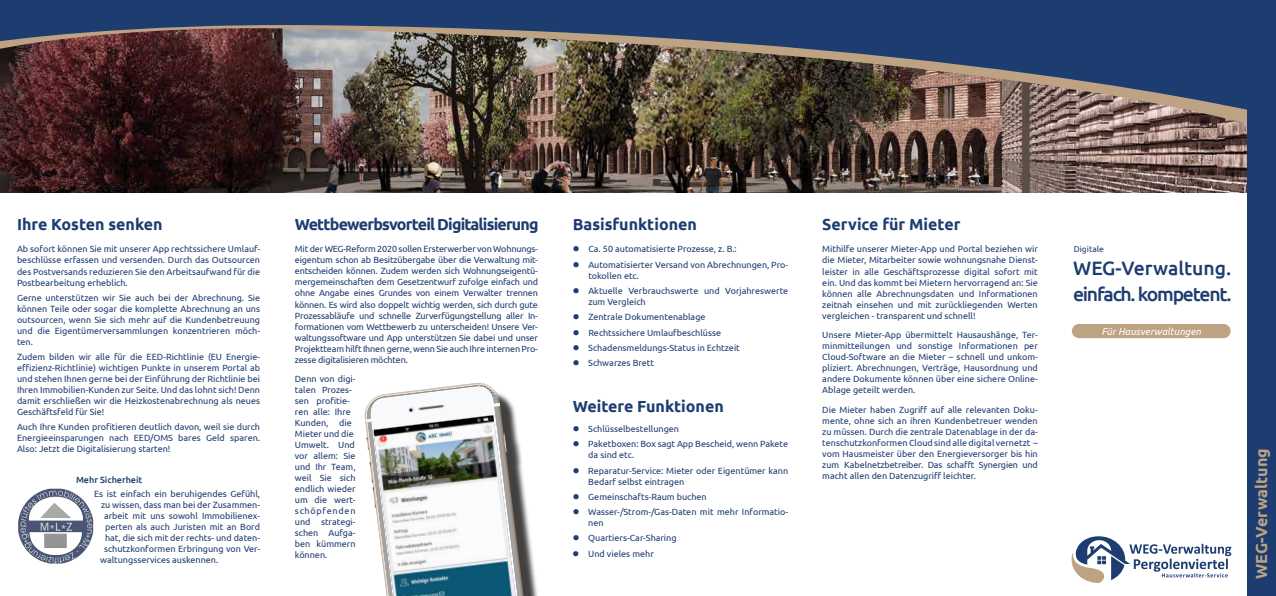
<style>
.page{position:relative;width:1276px;height:596px;background:#fff}
.page>*{position:absolute;margin:0;border:0;box-sizing:border-box;transform-origin:0 0}
.t1{font:500 19.3px/26px "Ubuntu";letter-spacing:-.065em;color:#1d3c70}
.t2{font:700 16px "Ubuntu";letter-spacing:-.005em;color:#1d3c70}
.t3{font:700 16px "Ubuntu";letter-spacing:-.05em;color:#1d3c70}
.t4{font:700 16px "Ubuntu";color:#bda284}
.t5{font:italic 10px "Ubuntu";color:#fff}
.t6{font:9px/11px "Ubuntu";color:#1d3c70;text-align:justify}
.t7{font:500 9px "Ubuntu";color:#1d3c70}
.t8{font:8.5px "Ubuntu";color:#1d3c70}
</style>
<div class="page">
<img style="left:0;top:133px;width:1247px;height:60px">
<img style="left:0;top:117px;width:1247px;height:16px">
<img style="left:0;top:0;width:1247px;height:117px">
<div style="left:372px;top:390px;width:182px;height:205px;background:#000;opacity:.75"></div>
<svg style="left:370px;top:385px;width:154px;height:210px"></svg>
<img style="left:5px;top:478px;width:101px;height:101px;border-radius:50px">
<div style="left:1247px;top:0;width:29px;height:595px;background:#1d3c70"></div>
<svg style="left:1071px;top:536px;width:160px;height:46px"></svg>
<div style="left:1071px;top:324px;width:159px;height:14px;background:#bda284;border-radius:7px"></div>
<img style="left:365px;top:402px;width:154px;height:193px">
<h2 class="t2" style="left:17px;top:214px;width:147px">Ihre Kosten senken</h2>
<p class="t6" style="left:17px;top:243px;width:245px">Ab sofort können Sie mit unserer App rechtssichere Umlauf&shy;beschlüsse erfassen und versenden. Durch das Outsourcen des Postversands reduzieren Sie den Arbeitsaufwand für die Postbearbeitung erheblich.</p>
<p class="t6" style="left:17px;top:291px;width:245px">Gerne unterstützen wir Sie auch bei der Abrechnung. Sie können Teile oder sogar die komplette Abrechnung an uns outsourcen, wenn Sie sich mehr auf die Kundenbetreuung und die Eigentümerversammlungen konzentrieren möch&shy;ten.</p>
<p class="t6" style="left:17px;top:351px;width:245px">Zudem bilden wir alle für die EED-Richtlinie (EU Energie&shy;effizienz-Richtlinie) wichtigen Punkte in unserem Portal ab und stehen Ihnen gerne bei der Einführung der Richtlinie bei Ihren Immobilien-Kunden zur Seite. Und das lohnt sich! Denn damit erschließen wir die Heizkostenabrechnung als neues Geschäftsfeld für Sie!</p>
<p class="t6" style="left:17px;top:421px;width:245px">Auch Ihre Kunden profitieren deutlich davon, weil sie durch Energieeinsparungen nach EED/OMS bares Geld sparen.<br>Also: Jetzt die Digitalisierung starten!</p>
<p class="t7" style="left:76px;top:474px;width:68px">Mehr Sicherheit</p>
<p class="t6" style="left:94px;top:487px;width:168px">Es ist einfach ein beruhigendes Gefühl,</p>
<p class="t6" style="left:101px;top:498px;width:160px">zu wissen, dass man bei der Zusammen-</p>
<p class="t6" style="left:104px;top:509px;width:158px">arbeit mit uns sowohl Immobilienex-</p>
<p class="t6" style="left:105px;top:520px;width:156px">perten als auch Juristen mit an Bord</p>
<p class="t6" style="left:105px;top:531px;width:156px">hat, die sich mit der rechts- und daten-</p>
<p class="t6" style="left:104px;top:542px;width:157px">schutzkonformen Erbringung von Ver-</p>
<p class="t6" style="left:100px;top:553px;width:120px">waltungsservices auskennen.</p>
<h2 class="t3" style="left:295px;top:214px;width:245px">Wettbewerbsvorteil Digitalisierung</h2>
<h2 class="t2" style="left:573px;top:214px;width:126px">Basisfunktionen</h2>
<p class="t6" style="left:588px;top:241px;width:201px;line-height:15.3px">Ca. 50 automatisierte Prozesse, z. B.:<br>Automatisierter Versand von Abrechnungen, Pro-</p>
<p class="t6" style="left:588px;top:267px;width:201px;line-height:15.3px">tokollen etc.<br>Aktuelle Verbrauchswerte und Vorjahreswerte</p>
<p class="t6" style="left:588px;top:294px;width:153px;line-height:15.3px;text-align:left">zum Vergleich<br>Zentrale Dokumentenablage<br>Rechtssichere Umlaufbeschlüsse<br>Schadensmeldungs-Status in Echtzeit<br>Schwarzes Brett</p>
<p class="t6" style="left:295px;top:243px;width:245px">Mit der WEG-Reform 2020 sollen Ersterwerber von Wohnungs&shy;eigentum schon ab Besitzübergabe über die Verwaltung mit&shy;entscheiden können. Zudem werden sich Wohnungseigentü&shy;mergemeinschaften dem Gesetzentwurf zufolge einfach und ohne Angabe eines Grundes von einem Verwalter trennen können. Es wird also doppelt wichtig werden, sich durch gute Prozessabläufe und schnelle Zurverfügungstellung aller In&shy;formationen vom Wettbewerb zu unterscheiden! Unsere Ver&shy;waltungssoftware und App unterstützen Sie dabei und unser Projektteam hilft Ihnen gerne, wenn Sie auch Ihre internen Pro&shy;zesse digitalisieren möchten.</p>
<p class="t6" style="left:295px;top:373px;width:62px;text-align:left">Denn von digi&shy;talen Prozes&shy;sen profitie&shy;ren alle: Ihre<br>Kunden, die<br>Mieter und die<br>Umwelt. Und vor allem: Sie und Ihr Team, weil Sie sich endlich wieder um die wert&shy;schöpfenden und strategi&shy;schen Aufga&shy;ben kümmern können.</p>
<h2 class="t2" style="left:573px;top:396px;width:152px">Weitere Funktionen</h2>
<p class="t6" style="left:588px;top:420px;width:201px;line-height:15.3px">Schlüsselbestellungen<br>Paketboxen: Box sagt App Bescheid, wenn Pakete</p>
<p class="t6" style="left:588px;top:447px;width:201px;line-height:15.3px">da sind etc.<br>Reparatur-Service: Mieter oder Eigentümer kann</p>
<p class="t6" style="left:588px;top:473px;width:201px;line-height:15.3px;text-align:left">Bedarf selbst eintragen<br>Gemeinschafts-Raum buchen<br>Wasser-/Strom-/Gas-Daten mit mehr Informatio-</p>
<p class="t6" style="left:588px;top:514px;width:90px;line-height:15.3px;text-align:left">nen<br>Quartiers-Car-Sharing<br>Und vieles mehr</p>
<h2 class="t2" style="left:822px;top:214px;width:140px">Service für Mieter</h2>
<p class="t6" style="left:822px;top:243px;width:217px">Mithilfe unserer Mieter-App und Portal beziehen wir die Mieter, Mitarbeiter sowie wohnungsnahe Dienst&shy;leister in alle Geschäftsprozesse digital sofort mit ein. Und das kommt bei Mietern hervorragend an: Sie können alle Abrechnungsdaten und Informationen zeitnah einsehen und mit zurückliegenden Werten vergleichen - transparent und schnell!</p>
<p class="t6" style="left:822px;top:329px;width:217px">Unsere Mieter-App übermittelt Hausaushänge, Ter&shy;minmitteilungen und sonstige Informationen per Cloud-Software an die Mieter – schnell und unkom&shy;pliziert. Abrechnungen, Verträge, Hausordnung und andere Dokumente können über eine sichere Online-Ablage geteilt werden.</p>
<p class="t6" style="left:822px;top:403px;width:217px">Die Mieter haben Zugriff auf alle relevanten Doku&shy;mente, ohne sich an ihren Kundenbetreuer wenden zu müssen. Durch die zentrale Datenablage in der da&shy;tenschutzkonformen Cloud sind alle digital vernetzt – vom Hausmeister über den Energieversorger bis hin zum Kabelnetzbetreiber. Das schafft Synergien und macht allen den Datenzugriff leichter.</p>
<p class="t8" style="left:1073px;top:244px;width:32px">Digitale</p>
<h1 class="t1" style="left:1073px;top:254px;width:160px">WEG-Verwaltung. einfach. kompetent.</h1>
<p class="t5" style="left:1101px;top:325px;width:101px">Für Hausverwaltungen</p>
<h2 class="t4" style="left:1251px;top:578px;width:132px;rotate:-90deg">WEG-Verwaltung</h2>
</div>
